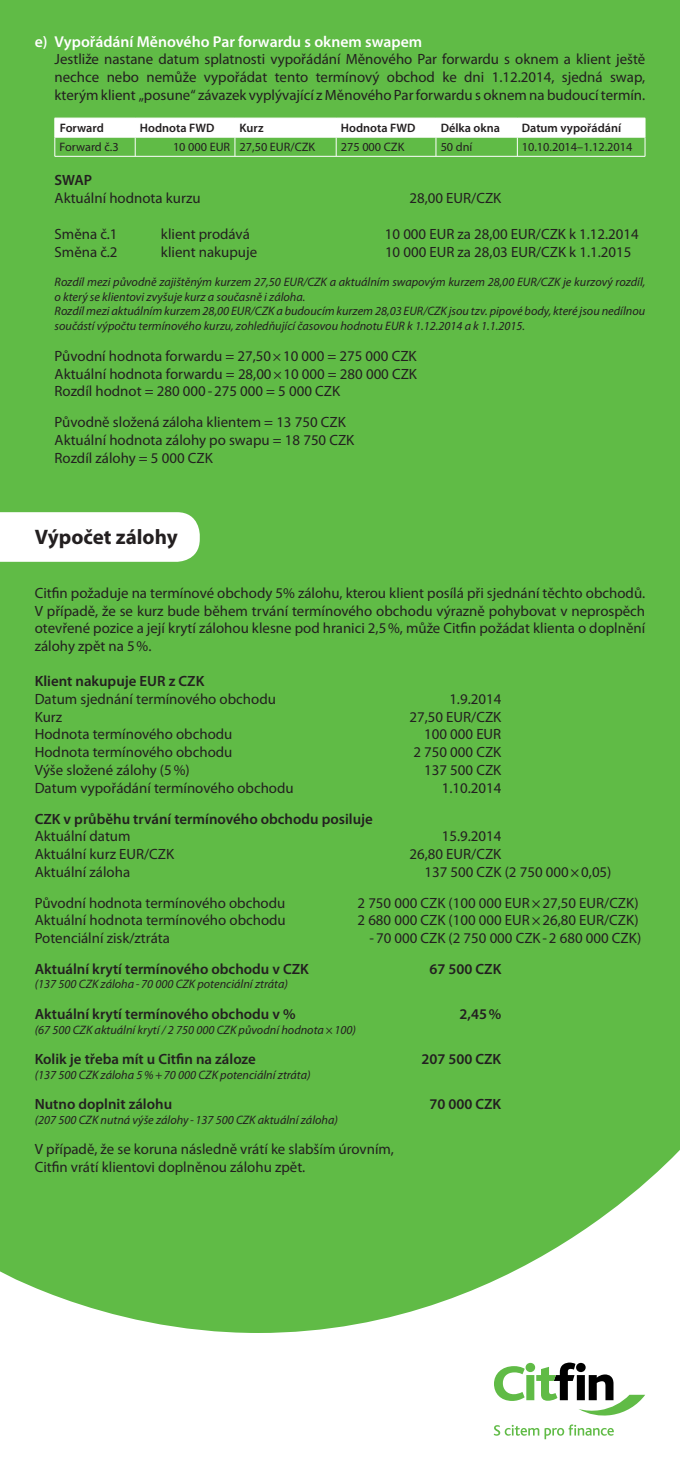
<style>
.page{position:relative;width:680px;height:1474px;background:#fff}
.page>*{position:absolute;margin:0;border:0;box-sizing:border-box;transform-origin:0 0}
.t1{font:700 21px "Myriad Pro";color:#231f20}
.t2{font:600 15.75px "Myriad Pro";color:#fff}
.t3{font:14.88px/17.8px "Myriad Pro";color:#231f20;text-align:justify}
.t4{font:600 14.88px "Myriad Pro";color:#231f20}
.t5{font:italic 12.25px/14.7px "Myriad Pro";color:#231f20}
.t6{font:12.25px "Myriad Pro";color:#231f20}
.t7{font:600 12.25px "Myriad Pro";color:#231f20}
.s1{font-size:14px}
</style>
<div class="page">
<div style="left:0;top:0;width:680px;height:1473px;background:#60bb46"></div>
<div style="left:0;top:512px;width:200px;height:50px;background:#fff"></div>
<svg style="left:0;top:1150px;width:680px;height:323px;fill:#fff"></svg>
<svg style="left:494px;top:1362px;width:151px;height:54px"></svg>
<svg style="left:493px;top:1424px;width:121px;height:15px"></svg>
<svg style="left:54px;top:118px;width:591px;height:38px"></svg>
<hr style="left:55px;top:156px;width:590px;height:1px;background:#fff">
<p class="t2" style="left:35px;top:35px;width:389px">e) Vypořádání Měnového Par forwardu s oknem swapem</p>
<p class="t3" style="left:55px;top:52px;width:592px">Jestliže nastane datum splatnosti vypořádání Měnového Par forwardu s oknem a klient ještě nechce nebo nemůže vypořádat tento termínový obchod ke dni 1.12.2014, sjedná swap, kterým klient „posune“ závazek vyplývající z Měnového Par forwardu s oknem na budoucí termín.</p>
<p class="t7" style="left:60px;top:123px;width:46px">Forward</p>
<p class="t7" style="left:140px;top:123px;width:76px">Hodnota FWD</p>
<p class="t7" style="left:240px;top:123px;width:25px">Kurz</p>
<p class="t7" style="left:341px;top:123px;width:76px">Hodnota FWD</p>
<p class="t7" style="left:440px;top:123px;width:61px">Délka okna</p>
<p class="t7" style="left:522px;top:123px;width:101px">Datum vypořádání</p>
<p class="t6" style="left:59px;top:142px;width:61px">Forward č.3</p>
<p class="t6" style="left:173px;top:142px;width:144px">10 000 EUR 27,50 EUR/CZK</p>
<p class="t6" style="left:341px;top:142px;width:65px">275 000 CZK</p>
<p class="t6" style="left:440px;top:142px;width:33px">50 dní</p>
<p class="t6" style="left:522px;top:142px;width:112px">10.10.2014–1.12.2014</p>
<p class="t4" style="left:55px;top:174px;width:39px">SWAP</p>
<p class="t3" style="left:55px;top:190px;width:147px">Aktuální hodnota kurzu</p>
<p class="t3" style="left:409px;top:190px;width:93px">28,00 EUR/CZK</p>
<p class="t3" style="left:55px;top:226px;width:64px">Směna č.1</p>
<p class="t3" style="left:161px;top:226px;width:91px">klient prodává</p>
<p class="t3" style="left:385px;top:226px;width:255px">10 000 EUR za 28,00 EUR/CZK k 1.12.2014</p>
<p class="t3" style="left:55px;top:244px;width:64px">Směna č.2</p>
<p class="t3" style="left:161px;top:244px;width:98px">klient nakupuje</p>
<p class="t3" style="left:385px;top:244px;width:248px">10 000 EUR za 28,03 EUR/CZK k 1.1.2015</p>
<p class="t5" style="left:55px;top:275px;width:592px">Rozdíl mezi původně zajištěným kurzem 27,50 EUR/CZK a aktuálním swapovým kurzem 28,00 EUR/CZK je kurzový rozdíl, o který se klientovi zvyšuje kurz a současně i záloha.<br>Rozdíl mezi aktuálním kurzem 28,00 EUR/CZK a budoucím kurzem 28,03 EUR/CZK jsou tzv. pipové body, které jsou nedílnou součástí výpočtu termínového kurzu, zohledňující časovou hodnotu EUR k 1.12.2014 a k 1.1.2015.</p>
<p class="t3" style="left:55px;top:348px;width:364px">Původní hodnota forwardu = 27,50 <span class="s1">×</span> 10 000 = 275 000 CZK Aktuální hodnota forwardu = 28,00 <span class="s1">×</span> 10 000 = 280 000 CZK Rozdíl hodnot = 280 000 - 275 000 = 5 000 CZK</p>
<p class="t3" style="left:55px;top:414px;width:301px;text-align:left">Původně složená záloha klientem = 13 750 CZK<br>Aktuální hodnota zálohy po swapu = 18 750 CZK<br>Rozdíl zálohy = 5 000 CZK</p>
<h1 class="t1" style="left:35px;top:529px;width:144px">Výpočet zálohy</h1>
<p class="t3" style="left:35px;top:585px;width:612px">Citfin požaduje na termínové obchody 5% zálohu, kterou klient posílá při sjednání těchto obchodů.<br>V případě, že se kurz bude během trvání termínového obchodu výrazně pohybovat v neprospěch otevřené pozice a její krytí zálohou klesne pod hranici 2,5 %, může Citfin požádat klienta o doplnění zálohy zpět na 5 %.</p>
<p class="t4" style="left:35px;top:675px;width:171px">Klient nakupuje EUR z CZK</p>
<p class="t3" style="left:35px;top:691px;width:243px">Datum sjednání termínového obchodu</p>
<p class="t3" style="left:449px;top:691px;width:53px">1.9.2014</p>
<p class="t3" style="left:35px;top:709px;width:29px">Kurz</p>
<p class="t3" style="left:409px;top:709px;width:93px">27,50 EUR/CZK</p>
<p class="t3" style="left:35px;top:726px;width:199px">Hodnota termínového obchodu</p>
<p class="t3" style="left:424px;top:726px;width:79px">100 000 EUR</p>
<p class="t3" style="left:35px;top:744px;width:199px">Hodnota termínového obchodu</p>
<p class="t3" style="left:413px;top:744px;width:89px">2 750 000 CZK</p>
<p class="t3" style="left:35px;top:762px;width:156px">Výše složené zálohy (5 %)</p>
<p class="t3" style="left:424px;top:762px;width:78px">137 500 CZK</p>
<p class="t3" style="left:35px;top:780px;width:260px">Datum vypořádání termínového obchodu</p>
<p class="t3" style="left:441px;top:780px;width:61px">1.10.2014</p>
<p class="t4" style="left:35px;top:812px;width:339px">CZK v průběhu trvání termínového obchodu posiluje</p>
<p class="t3" style="left:35px;top:828px;width:97px">Aktuální datum</p>
<p class="t3" style="left:441px;top:828px;width:61px">15.9.2014</p>
<p class="t3" style="left:35px;top:846px;width:141px">Aktuální kurz EUR/CZK</p>
<p class="t3" style="left:409px;top:846px;width:93px">26,80 EUR/CZK</p>
<p class="t3" style="left:35px;top:864px;width:97px">Aktuální záloha</p>
<p class="t3" style="left:424px;top:864px;width:188px">137 500 CZK (2 750 000 × 0,05)</p>
<p class="t3" style="left:35px;top:894px;width:252px">Původní hodnota termínového obchodu</p>
<p class="t3" style="left:357px;top:894px;width:283px">2 750 000 CZK (100 000 EUR × 27,50 EUR/CZK)</p>
<p class="t3" style="left:35px;top:912px;width:252px">Aktuální hodnota termínového obchodu</p>
<p class="t3" style="left:357px;top:912px;width:283px">2 680 000 CZK (100 000 EUR × 26,80 EUR/CZK)</p>
<p class="t3" style="left:35px;top:930px;width:137px">Potenciální zisk/ztráta</p>
<p class="t3" style="left:369px;top:930px;width:273px">- 70 000 CZK (2 750 000 CZK - 2 680 000 CZK)</p>
<p class="t4" style="left:35px;top:963px;width:276px">Aktuální krytí termínového obchodu v CZK</p>
<p class="t4" style="left:429px;top:963px;width:73px">67 500 CZK</p>
<p class="t5" style="left:35px;top:977px;width:254px">(137 500 CZK záloha - 70 000 CZK potenciální ztráta)</p>
<p class="t4" style="left:35px;top:1008px;width:262px">Aktuální krytí termínového obchodu v %</p>
<p class="t4" style="left:459px;top:1008px;width:43px">2,45 %</p>
<p class="t5" style="left:35px;top:1023px;width:322px">(67 500 CZK aktuální krytí / 2 750 000 CZK původní hodnota × 100)</p>
<p class="t4" style="left:35px;top:1053px;width:223px">Kolik je třeba mít u Citfin na záloze</p>
<p class="t4" style="left:421px;top:1053px;width:81px">207 500 CZK</p>
<p class="t5" style="left:35px;top:1068px;width:277px">(137 500 CZK záloha 5 % + 70 000 CZK potenciální ztráta)</p>
<p class="t4" style="left:35px;top:1098px;width:139px">Nutno doplnit zálohu</p>
<p class="t4" style="left:429px;top:1098px;width:73px">70 000 CZK</p>
<p class="t5" style="left:35px;top:1113px;width:305px">(207 500 CZK nutná výše zálohy - 137 500 CZK aktuální záloha)</p>
<p class="t3" style="left:35px;top:1141px;width:361px">V případě, že se koruna následně vrátí ke slabším úrovním,<br>Citfin vrátí klientovi doplněnou zálohu zpět.</p>
</div>
